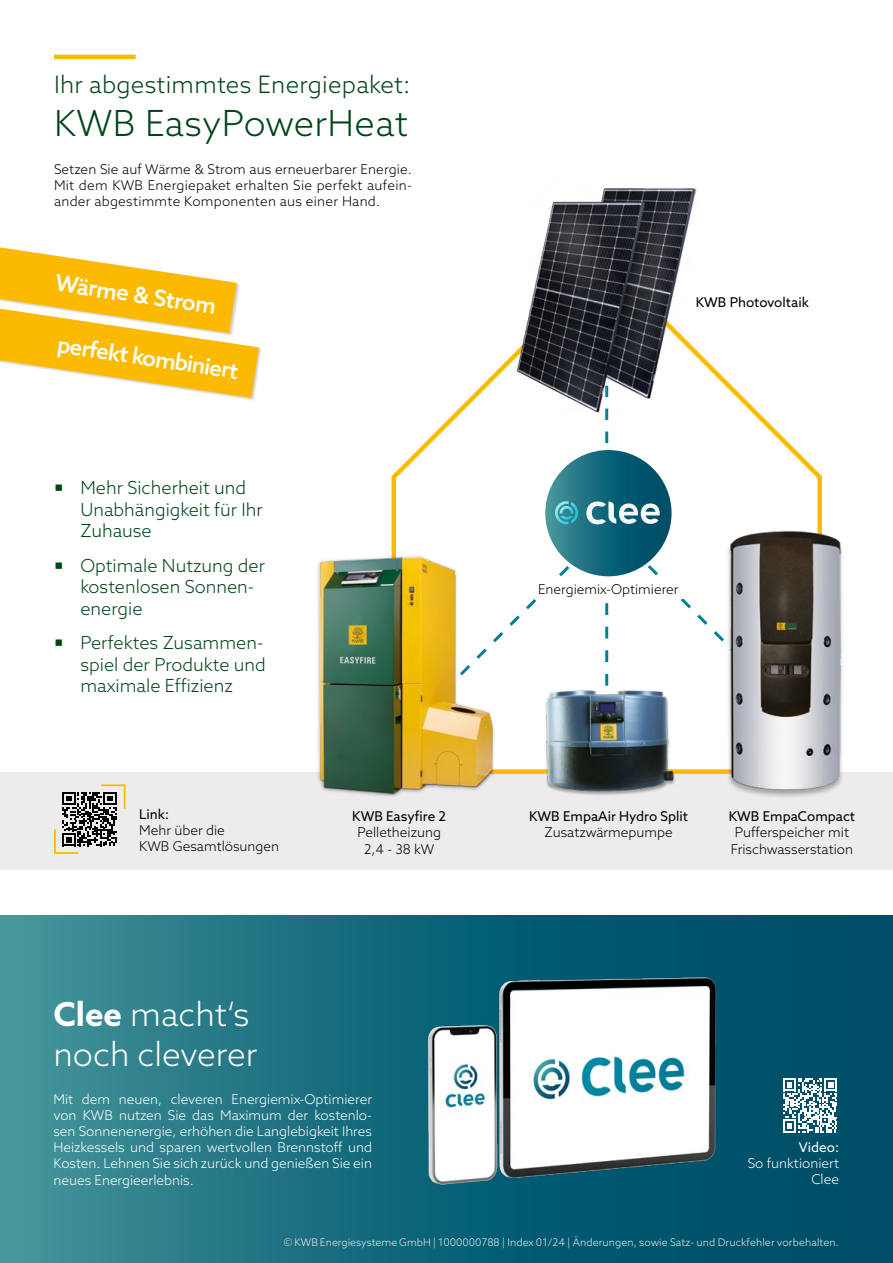
<style>
.page{position:relative;width:893px;height:1263px;background:#fff}
.page>*{position:absolute;margin:0;border:0;box-sizing:border-box;transform-origin:0 0}
.t1{font:300 36px "Azo Sans";letter-spacing:.01em;color:#004519}
.t2{font:300 33px/39.6px "Azo Sans";color:#fff}
.t3{font:300 24px "Azo Sans";letter-spacing:.01em;color:#004519}
.t4{font:500 22.5px "Azo Sans";color:#fff}
.t5{font:300 18px/21.6px "Azo Sans";color:#004519}
.t6{font:300 13.5px/16.2px "Azo Sans";color:#000;text-align:center}
.t7{font:300 13.5px/16.2px "Azo Sans";color:#fff;text-align:justify}
.t8{font:13.5px "Azo Sans";color:#000}
.t9{font:13.5px "Azo Sans";color:#fff}
.t10{font:300 10.5px "Azo Sans";letter-spacing:.01em;color:#edebeb}
.s1{font-weight:700}
</style>
<div class="page">
<svg style="left:0;top:916px;width:893px;height:347px;background:#257584"></svg>
<div style="left:0;top:772px;width:893px;height:97px;background:#edebeb"></div>
<hr style="left:54px;top:55px;width:82px;height:4px;background:#fbba00">
<img style="left:307px;top:869px;width:488px;height:375px">
<svg style="left:783px;top:1078px;width:54px;height:54px"></svg>
<svg style="left:391px;top:353px;width:194px;height:190px"></svg>
<img style="left:514px;top:188px;width:183px;height:230px">
<img style="left:317px;top:543px;width:212px;height:254px">
<img style="left:697px;top:760px;width:145px;height:37px">
<img style="left:516px;top:613px;width:181px;height:184px">
<svg style="left:545px;top:450px;width:127px;height:126px;background:#34838e"></svg>
<svg style="left:586px;top:340px;width:257px;height:420px"></svg>
<svg style="left:555px;top:501px;width:23px;height:23px"></svg>
<div style="left:0;top:300px;width:262px;height:101px;background:#000;opacity:.19"></div>
<svg style="left:0;top:247px;width:259px;height:151px"></svg>
<svg style="left:54px;top:784px;width:72px;height:70px"></svg>
<div style="left:520px;top:579px;width:177px;height:19px;background:#fff"></div>
<h3 class="t3" style="left:54px;top:69px;width:358px">Ihr abgestimmtes Energiepaket:</h3>
<h1 class="t1" style="left:54px;top:100px;width:356px">KWB EasyPowerHeat</h1>
<p class="t6" style="left:54px;top:161px;width:359px;text-align:justify">Setzen Sie auf Wärme &amp; Strom aus erneuerbarer Energie.<br>Mit dem KWB Energiepaket erhalten Sie perfekt aufein&shy;ander abgestimmte Komponenten aus einer Hand.</p>
<h3 class="t4" style="left:58px;top:268px;width:163px;rotate:8deg">Wärme &amp; Strom</h3>
<h3 class="t4" style="left:60px;top:330px;width:184px;rotate:8deg">perfekt kombiniert</h3>
<h3 class="t5" style="left:80px;top:477px;width:184px">Mehr Sicherheit und<br>Unabhängigkeit für Ihr<br>Zuhause</h3>
<h3 class="t5" style="left:80px;top:554px;width:186px">Optimale Nutzung der kostenlosen Sonnen&shy;energie</h3>
<h3 class="t5" style="left:80px;top:632px;width:187px">Perfektes Zusammen&shy;spiel der Produkte und maximale Effizienz</h3>
<p class="t8" style="left:139px;top:805px;width:31px">Link:</p>
<p class="t6" style="left:139px;top:822px;width:141px;text-align:left">Mehr über die<br>KWB Gesamtlösungen</p>
<p class="t8" style="left:352px;top:808px;width:95px">KWB Easyfire 2</p>
<p class="t6" style="left:357px;top:824px;width:85px">Pelletheizung<br>2,4 - 38 kW</p>
<h2 class="t2" style="left:53px;top:994px;width:205px"><span class="s1">Clee</span> macht‘s noch cleverer</h2>
<p class="t7" style="left:53px;top:1090px;width:320px">Mit dem neuen, cleveren Energiemix-Optimierer von KWB nutzen Sie das Maximum der kostenlo&shy;sen Sonnenenergie, erhöhen die Langlebigkeit Ihres Heizkessels und sparen wertvollen Brennstoff und Kosten. Lehnen Sie sich zurück und genießen Sie ein neues Energieerlebnis.</p>
<p class="t8" style="left:696px;top:293px;width:115px">KWB Photovoltaik</p>
<p class="t6" style="left:538px;top:581px;width:142px">Energiemix-Optimierer</p>
<p class="t8" style="left:529px;top:808px;width:160px">KWB EmpaAir Hydro Split</p>
<p class="t6" style="left:544px;top:824px;width:130px">Zusatzwärmepumpe</p>
<p class="t8" style="left:729px;top:808px;width:128px">KWB EmpaCompact</p>
<p class="t6" style="left:731px;top:824px;width:124px">Pufferspeicher mit<br>Frischwasserstation</p>
<p class="t9" style="left:799px;top:1138px;width:42px">Video:</p>
<p class="t7" style="left:748px;top:1155px;width:93px;text-align:right">So funktioniert<br>Clee</p>
<p class="t10" style="left:284px;top:1235px;width:557px">© KWB Energiesysteme GmbH | 1000000788 | Index 01/24 | Änderungen, sowie Satz- und Druckfehler vorbehalten.</p>
</div>
